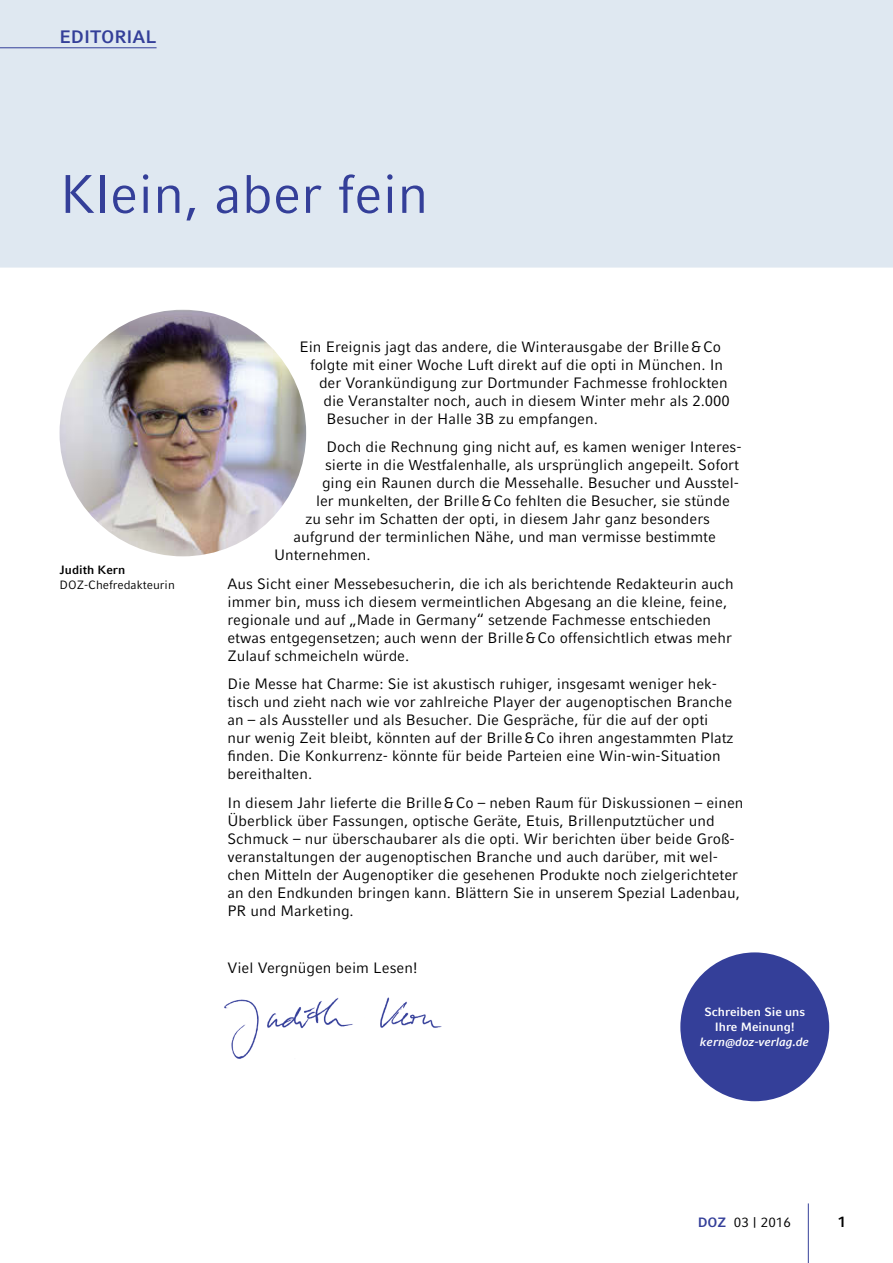
<style>
.page{position:relative;width:893px;height:1263px;background:#fff}
.page>*{position:absolute;margin:0;border:0;box-sizing:border-box;transform-origin:0 0}
.t1{font:54px "Compatil Fact LT Pro";color:#343f99}
.t2{font:700 18px "Compatil Fact LT Pro";color:#343f99}
.t3{font:15px/18px "Compatil Fact LT Pro";color:#000}
.t4{font:700 15px "Compatil Fact LT Pro";color:#000}
.t5{font:13.5px "Compatil Fact LT Pro";color:#000}
.t6{font:700 12px/15px "Compatil Fact LT Pro";color:#fff;text-align:center}
.t7{font:12px "Compatil Fact LT Pro";color:#000}
.t8{font:italic 700 12px "Compatil Fact LT Pro";color:#fff}
.t9{font:700 12px "Compatil Fact LT Pro";color:#000}
.s1{font-weight:700;color:#343f99}
</style>
<div class="page">
<div style="left:0;top:0;width:893px;height:268px;background:#dfe8f1"></div>
<hr style="left:0;top:47px;width:157px;height:1px;background:#343f99">
<hr style="left:808px;top:1203px;width:1px;height:60px;background:#343f99">
<div style="left:680px;top:952px;width:149px;height:149px;background:#343f99;border-radius:50%"></div>
<img style="left:60px;top:310px;width:246px;height:246px;border-radius:123px">
<img style="left:224px;top:997px;width:218px;height:62px">
<p class="t2" style="left:60px;top:26px;width:99px">EDITORIAL</p>
<h1 class="t1" style="left:60px;top:163px;width:370px">Klein, aber fein</h1>
<p class="t9" style="left:60px;top:562px;width:67px">Judith Kern</p>
<p class="t7" style="left:60px;top:578px;width:117px">DOZ-Chefredakteurin</p>
<p class="t3" style="left:299px;top:337px;width:423px">Ein Ereignis jagt das andere, die Winterausgabe der Brille&amp;Co</p>
<p class="t3" style="left:310px;top:355px;width:415px">folgte mit einer Woche Luft direkt auf die opti in München. In</p>
<p class="t3" style="left:319px;top:373px;width:410px">der Vorankündigung zur Dortmunder Fachmesse frohlockten</p>
<p class="t3" style="left:323px;top:391px;width:408px">die Veranstalter noch, auch in diesem Winter mehr als 2.000</p>
<p class="t3" style="left:326px;top:409px;width:273px">Besucher in der Halle 3B zu empfangen.</p>
<p class="t3" style="left:326px;top:438px;width:417px">Doch die Rechnung ging nicht auf, es kamen weniger Interes-</p>
<p class="t3" style="left:325px;top:456px;width:415px">sierte in die Westfalenhalle, als ursprünglich angepeilt. Sofort</p>
<p class="t3" style="left:322px;top:474px;width:418px">ging ein Raunen durch die Messehalle. Besucher und Ausstel-</p>
<p class="t3" style="left:316px;top:492px;width:415px">ler munkelten, der Brille&amp;Co fehlten die Besucher, sie stünde</p>
<p class="t3" style="left:305px;top:510px;width:406px">zu sehr im Schatten der opti, in diesem Jahr ganz besonders</p>
<p class="t3" style="left:293px;top:528px;width:424px">aufgrund der terminlichen Nähe, und man vermisse bestimmte</p>
<p class="t3" style="left:274px;top:546px;width:98px">Unternehmen.</p>
<p class="t3" style="left:227px;top:575px;width:508px">Aus Sicht einer Messebesucherin, die ich als berichtende Redakteurin auch immer bin, muss ich diesem vermeintlichen Abgesang an die kleine, feine, regionale und auf „Made in Germany“ setzende Fachmesse entschieden etwas entgegensetzen; auch wenn der Brille&amp;Co offensichtlich etwas mehr Zulauf schmeicheln würde.</p>
<p class="t3" style="left:227px;top:675px;width:507px">Die Messe hat Charme: Sie ist akustisch ruhiger, insgesamt weniger hek&shy;tisch und zieht nach wie vor zahlreiche Player der augenoptischen Branche an – als Aussteller und als Besucher. Die Gespräche, für die auf der opti nur wenig Zeit bleibt, könnten auf der Brille&amp;Co ihren angestammten Platz finden. Die Konkurrenz- könnte für beide Parteien eine Win-win-Situation bereithalten.</p>
<p class="t3" style="left:227px;top:794px;width:518px">In diesem Jahr lieferte die Brille&amp;Co – neben Raum für Diskussionen – einen Überblick über Fassungen, optische Geräte, Etuis, Brillenputztücher und Schmuck – nur überschaubarer als die opti. Wir berichten über beide Groß&shy;veranstaltungen der augenoptischen Branche und auch darüber, mit wel&shy;chen Mitteln der Augenoptiker die gesehenen Produkte noch zielgerichteter an den Endkunden bringen kann. Blättern Sie in unserem Spezial Ladenbau, PR und Marketing.</p>
<p class="t3" style="left:227px;top:959px;width:192px">Viel Vergnügen beim Lesen!</p>
<p class="t6" style="left:704px;top:1005px;width:102px">Schreiben Sie uns<br>Ihre Meinung!</p>
<p class="t8" style="left:700px;top:1035px;width:110px">kern@doz-verlag.de</p>
<p class="t5" style="left:698px;top:1214px;width:95px"><span class="s1">DOZ</span> 03 | 2016</p>
<p class="t4" style="left:838px;top:1213px;width:10px">1</p>
</div>
